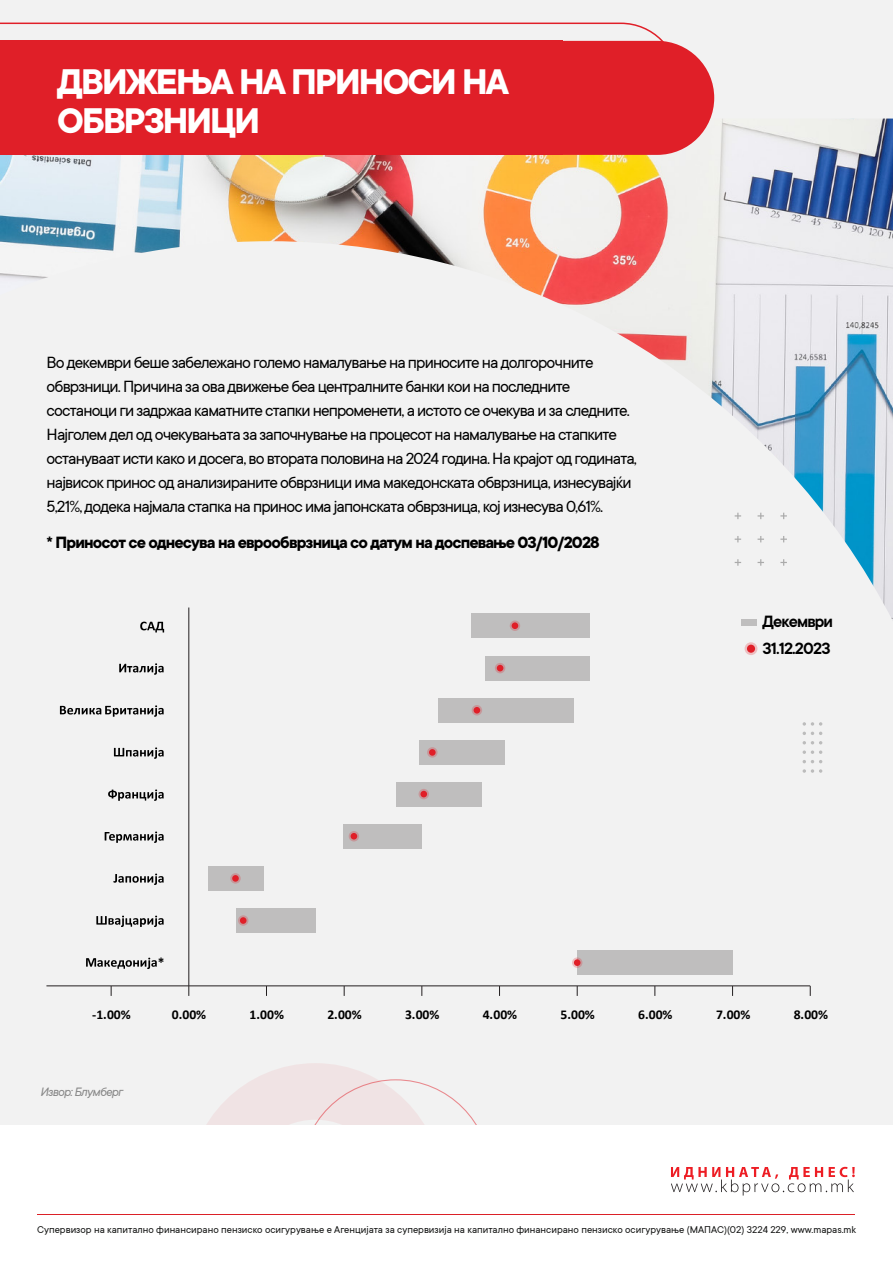
<style>
.page{position:relative;width:893px;height:1263px;background:#f2f2f2}
.page>*{position:absolute;margin:0;border:0;box-sizing:border-box;transform-origin:0 0}
.t1{font:700 39.3px/39px "TT Commons";letter-spacing:-.05em;color:#fff}
.t2{font:18px/24px "TT Commons";letter-spacing:-.05em;color:#000}
.t3{font:700 18px "TT Commons";letter-spacing:-.05em;color:#000}
.t4{font:600 18px "TT Commons";letter-spacing:-.05em;color:#000}
.t5{font:700 13.5px "Calibri";letter-spacing:-.005em;color:#000}
.t6{font:italic 13.5px "TT Commons";letter-spacing:-.05em;color:#878787}
.t7{font:11.1px "TT Commons";color:#131413}
</style>
<div class="page">
<svg style="left:207px;top:1063px;width:168px;height:62px;fill:#f0e3e4"></svg>
<svg style="left:301px;top:1079px;width:176px;height:46px"></svg>
<div style="left:0;top:1125px;width:893px;height:138px;background:#fff"></div>
<hr style="left:38px;top:1214px;width:817px;height:1px;background:#db2027">
<svg style="left:671px;top:1167px;width:184px;height:28px"></svg>
<svg style="left:803px;top:722px;width:19px;height:4px"></svg>
<svg style="left:803px;top:732px;width:19px;height:3px"></svg>
<svg style="left:803px;top:741px;width:19px;height:3px"></svg>
<svg style="left:803px;top:750px;width:19px;height:4px"></svg>
<svg style="left:803px;top:760px;width:19px;height:3px"></svg>
<svg style="left:803px;top:769px;width:19px;height:4px"></svg>
<img style="left:0;top:119px;width:893px;height:502px">
<svg style="left:0;top:45px;width:714px;height:110px;background:#e12f37"></svg>
<svg style="left:0;top:23px;width:679px;height:115px;background:#e23c44"></svg>
<svg style="left:780px;top:513px;width:7px;height:6px"></svg>
<svg style="left:780px;top:536px;width:7px;height:6px"></svg>
<svg style="left:780px;top:559px;width:7px;height:7px"></svg>
<svg style="left:758px;top:513px;width:6px;height:6px"></svg>
<svg style="left:758px;top:536px;width:6px;height:6px"></svg>
<svg style="left:758px;top:559px;width:6px;height:7px"></svg>
<svg style="left:735px;top:513px;width:6px;height:6px"></svg>
<svg style="left:735px;top:536px;width:6px;height:6px"></svg>
<svg style="left:735px;top:559px;width:6px;height:7px"></svg>
<hr style="left:46px;top:985px;width:764px;height:1px;background:#231f20">
<hr style="left:188px;top:607px;width:1px;height:379px;background:#231f20">
<div style="left:577px;top:950px;width:156px;height:24px;background:#bfbebe"></div>
<div style="left:236px;top:908px;width:80px;height:25px;background:#bfbebe"></div>
<div style="left:208px;top:866px;width:56px;height:24px;background:#bfbebe"></div>
<div style="left:343px;top:824px;width:79px;height:24px;background:#bfbebe"></div>
<div style="left:396px;top:782px;width:85px;height:24px;background:#bfbebe"></div>
<div style="left:420px;top:740px;width:85px;height:24px;background:#bfbebe"></div>
<div style="left:438px;top:698px;width:136px;height:24px;background:#bfbebe"></div>
<div style="left:486px;top:656px;width:104px;height:24px;background:#bfbebe"></div>
<div style="left:472px;top:614px;width:118px;height:24px;background:#bfbebe"></div>
<div style="left:741px;top:619px;width:16px;height:7px;background:#bfbebe"></div>
<svg style="left:140px;top:622px;width:24px;height:10px"></svg>
<svg style="left:119px;top:663px;width:45px;height:12px"></svg>
<svg style="left:60px;top:705px;width:104px;height:12px"></svg>
<svg style="left:114px;top:747px;width:50px;height:12px"></svg>
<svg style="left:108px;top:789px;width:56px;height:12px"></svg>
<svg style="left:105px;top:831px;width:59px;height:12px"></svg>
<svg style="left:113px;top:874px;width:51px;height:11px"></svg>
<svg style="left:96px;top:916px;width:68px;height:11px"></svg>
<svg style="left:86px;top:958px;width:71px;height:11px"></svg>
<svg style="left:510px;top:620px;width:10px;height:11px"></svg>
<div style="left:512px;top:622px;width:6px;height:7px;background:#e01f28;border-radius:50%"></div>
<svg style="left:495px;top:663px;width:10px;height:10px"></svg>
<svg style="left:497px;top:665px;width:6px;height:6px"></svg>
<svg style="left:472px;top:705px;width:10px;height:10px"></svg>
<svg style="left:474px;top:707px;width:6px;height:6px"></svg>
<svg style="left:427px;top:747px;width:11px;height:11px"></svg>
<div style="left:429px;top:749px;width:7px;height:7px;background:#e01f28;border-radius:50%"></div>
<svg style="left:419px;top:789px;width:10px;height:10px"></svg>
<div style="left:420px;top:791px;width:7px;height:6px;background:#e01f28;border-radius:50%"></div>
<svg style="left:349px;top:831px;width:10px;height:10px"></svg>
<svg style="left:351px;top:833px;width:6px;height:6px"></svg>
<svg style="left:230px;top:873px;width:11px;height:11px"></svg>
<div style="left:232px;top:875px;width:7px;height:7px;background:#e01f28;border-radius:50%"></div>
<svg style="left:238px;top:915px;width:10px;height:11px"></svg>
<div style="left:240px;top:917px;width:7px;height:7px;background:#e01f28;border-radius:50%"></div>
<svg style="left:572px;top:957px;width:10px;height:11px"></svg>
<div style="left:574px;top:959px;width:6px;height:7px;background:#e01f28;border-radius:50%"></div>
<svg style="left:745px;top:642px;width:12px;height:13px"></svg>
<div style="left:747px;top:645px;width:8px;height:8px;background:#e01f28;border-radius:50%"></div>
<h1 class="t1" style="left:57px;top:63px;width:453px">ДВИЖЕЊА НА ПРИНОСИ НА<br>ОБВРЗНИЦИ</h1>
<p class="t2" style="left:47px;top:350px;width:592px">Во декември беше забележано големо намалување на приносите на долгорочните обврзници. Причина за ова движење беа централните банки кои на последните состаноци ги задржаа каматните стапки непроменети, а истото се очекува и за следните.<br>Најголем дел од очекувањата за започнување на процесот на намалување на стапките остануваат исти како и досега, во втората половина на 2024 година. На крајот од годината, највисок принос од анализираните обврзници има македонската обврзница, изнесувајќи 5,21%, додека најмала стапка на принос има јапонската обврзница, кој изнесува 0,61%.</p>
<p class="t3" style="left:47px;top:532px;width:555px">* Приносот се однесува на еврообврзница со датум на доспевање 03/10/2028</p>
<p class="t5" style="left:158px;top:952px;width:8px">*</p>
<p class="t4" style="left:763px;top:612px;width:72px">Декември</p>
<p class="t4" style="left:763px;top:638px;width:69px">31.12.2023</p>
<p class="t5" style="left:92px;top:1005px;width:40px">-1.00%</p>
<p class="t5" style="left:172px;top:1005px;width:36px">0.00%</p>
<p class="t5" style="left:250px;top:1005px;width:36px">1.00%</p>
<p class="t5" style="left:327px;top:1005px;width:36px">2.00%</p>
<p class="t5" style="left:405px;top:1005px;width:36px">3.00%</p>
<p class="t5" style="left:483px;top:1005px;width:36px">4.00%</p>
<p class="t5" style="left:561px;top:1005px;width:36px">5.00%</p>
<p class="t5" style="left:638px;top:1005px;width:36px">6.00%</p>
<p class="t5" style="left:716px;top:1005px;width:36px">7.00%</p>
<p class="t5" style="left:794px;top:1005px;width:36px">8.00%</p>
<p class="t6" style="left:40px;top:1084px;width:84px">Извор: Блумберг</p>
<p class="t7" style="left:37px;top:1224px;width:821px">Супервизор на капитално финансирано пензиско осигурување е Агенцијата за супервизија на капитално финансирано пензиско осигурување (МАПАС)(02) 3224 229, www.mapas.mk</p>
</div>
